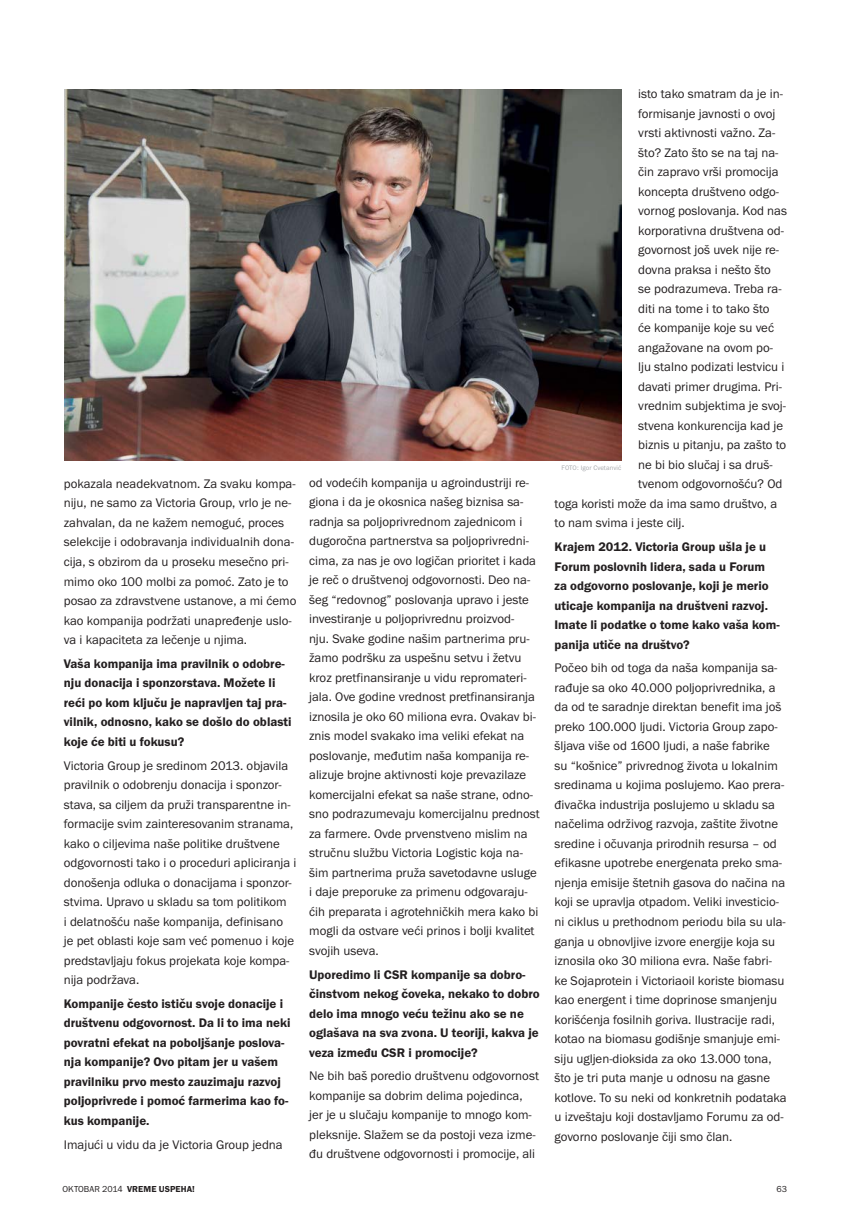
<style>
.page{position:relative;width:851px;height:1212px;background:#fff}
.page>*{position:absolute;margin:0;border:0;box-sizing:border-box;transform-origin:0 0}
.t1{font:12.9px/19.5px "Franklin Got Itc TOT Boo";color:#231f20}
.t2{font:12.9px/19.5px "Franklin Got Itc TOT Dem";color:#231f20}
.t3{font:9px "Franklin Got Itc TOT Dem";letter-spacing:.01em;color:#231f20}
.t4{font:9px "Franklin Got Itc TOT Boo";color:#231f20}
.t5{font:6.75px "Franklin Got Itc TOT Boo";letter-spacing:.01em;color:#a7a9ac}
.s1{font-family:"Franklin Got Itc TOT Boo"}
</style>
<div class="page">
<img style="left:64px;top:90px;width:557px;height:371px">
<p class="t1" style="left:64px;top:475px;width:234px">pokazala neadekvatnom. Za svaku kompa&shy;niju, ne samo za Victoria Group, vrlo je ne&shy;zahvalan, da ne kažem nemoguć, proces selekcije i odobravanja individualnih dona&shy;cija, s obzirom da u proseku mesečno pri&shy;mimo oko 100 molbi za pomoć. Zato je to posao za zdravstvene ustanove, a mi ćemo kao kompanija podržati unapređenje uslo&shy;va i kapaciteta za lečenje u njima.</p>
<p class="t2" style="left:64px;top:655px;width:229px">Vaša kompanija ima pravilnik o odobre&shy;nju donacija i sponzorstava. Možete li reći po kom ključu je napravljen taj pra&shy;vilnik, odnosno, kako se došlo do oblasti koje će biti u fokusu?</p>
<p class="t1" style="left:64px;top:756px;width:234px">Victoria Group je sredinom 2013. objavila pravilnik o odobrenju donacija i sponzor&shy;stava, sa ciljem da pruži transparentne in&shy;formacije svim zainteresovanim stranama, kako o ciljevima naše politike društvene odgovornosti tako i o proceduri apliciranja i donošenja odluka o donacijama i sponzor&shy;stvima. Upravo u skladu sa tom politikom<br>i delatnošću naše kompanija, definisano<br>je pet oblasti koje sam već pomenuo i koje predstavljaju fokus projekata koje kompa&shy;nija podržava.</p>
<p class="t2" style="left:64px;top:995px;width:228px">Kompanije često ističu svoje donacije i društvenu odgovornost. Da li to ima neki povratni efekat na poboljšanje poslova&shy;nja kompanije? Ovo pitam jer u vašem pravilniku prvo mesto zauzimaju razvoj poljoprivrede i pomoć farmerima kao fo&shy;kus kompanije.</p>
<p class="t1" style="left:64px;top:1135px;width:220px">Imajući u vidu da je Victoria Group jedna</p>
<p class="t1" style="left:309px;top:473px;width:232px">od vodećih kompanija u agroindustriji re&shy;giona i da je okosnica našeg biznisa sa&shy;radnja sa poljoprivrednom zajednicom i dugoročna partnerstva sa poljoprivredni&shy;cima, za nas je ovo logičan prioritet i kada je reč o društvenoj odgovornosti. Deo na&shy;šeg “redovnog” poslovanja upravo i jeste investiranje u poljoprivrednu proizvod-<br>nju. Svake godine našim partnerima pru&shy;žamo podršku za uspešnu setvu i žetvu kroz pretfinansiranje u vidu repromateri&shy;jala. Ove godine vrednost pretfinansiranja iznosila je oko 60 miliona evra. Ovakav bi&shy;znis model svakako ima veliki efekat na poslovanje, međutim naša kompanija re&shy;alizuje brojne aktivnosti koje prevazilaze komercijalni efekat sa naše strane, odno&shy;sno podrazumevaju komercijalnu prednost za farmere. Ovde prvenstveno mislim na stručnu službu Victoria Logistic koja na&shy;šim partnerima pruža savetodavne usluge i daje preporuke za primenu odgovaraju&shy;ćih preparata i agrotehničkih mera kako bi mogli da ostvare veći prinos i bolji kvalitet svojih useva.</p>
<p class="t2" style="left:309px;top:966px;width:232px">Uporedimo li CSR kompanije sa dobro&shy;činstvom nekog čoveka, nekako to dobro delo ima mnogo veću težinu ako se ne oglašava na sva zvona. U teoriji, kakva je veza između CSR i promocije?</p>
<p class="t1" style="left:309px;top:1067px;width:231px">Ne bih baš poredio društvenu odgovornost kompanije sa dobrim delima pojedinca, jer je u slučaju kompanije to mnogo kom&shy;pleksnije. Slažem se da postoji veza izme&shy;đu društvene odgovornosti i promocije, ali</p>
<p class="t1" style="left:638px;top:85px;width:146px">isto tako smatram da je in-</p>
<p class="t1" style="left:638px;top:104px;width:139px">formisanje javnosti o ovoj</p>
<p class="t1" style="left:638px;top:124px;width:138px">vrsti aktivnosti važno. Za-</p>
<p class="t1" style="left:638px;top:143px;width:142px">što? Zato što se na taj na-</p>
<p class="t1" style="left:638px;top:163px;width:142px">čin zapravo vrši promocija</p>
<p class="t1" style="left:638px;top:182px;width:142px">koncepta društveno odgo-</p>
<p class="t1" style="left:638px;top:202px;width:150px">vornog poslovanja. Kod nas</p>
<p class="t1" style="left:638px;top:221px;width:147px">korporativna društvena od-</p>
<p class="t1" style="left:638px;top:241px;width:142px">govornost još uvek nije re-</p>
<p class="t1" style="left:638px;top:260px;width:134px">dovna praksa i nešto što</p>
<p class="t1" style="left:638px;top:280px;width:145px">se podrazumeva. Treba ra-</p>
<p class="t1" style="left:638px;top:299px;width:133px">diti na tome i to tako što</p>
<p class="t1" style="left:638px;top:319px;width:137px">će kompanije koje su već</p>
<p class="t1" style="left:638px;top:338px;width:136px">angažovane na ovom po-</p>
<p class="t1" style="left:638px;top:358px;width:148px">lju stalno podizati lestvicu i</p>
<p class="t1" style="left:638px;top:377px;width:145px">davati primer drugima. Pri-</p>
<p class="t1" style="left:638px;top:397px;width:149px">vrednim subjektima je svoj-</p>
<p class="t1" style="left:638px;top:416px;width:146px">stvena konkurencija kad je</p>
<p class="t1" style="left:638px;top:436px;width:149px">biznis u pitanju, pa zašto to</p>
<p class="t1" style="left:638px;top:455px;width:136px">ne bi bio slučaj i sa druš-</p>
<p class="t1" style="left:638px;top:475px;width:146px">tvenom odgovornošću? Od</p>
<p class="t1" style="left:554px;top:494px;width:224px">toga koristi može da ima samo društvo, a</p>
<p class="t1" style="left:554px;top:514px;width:131px">to nam svima i jeste cilj.</p>
<p class="t2" style="left:554px;top:538px;width:227px">Krajem 2012. Victoria Group ušla je u Forum poslovnih lidera, sada u Forum za odgovorno poslovanje, koji je merio uticaje kompanija na društveni razvoj.<br>Imate li podatke o tome kako vaša kom&shy;panija utiče na društvo?</p>
<p class="t1" style="left:554px;top:659px;width:234px">Počeo bih od toga da naša kompanija sa&shy;rađuje sa oko 40.000 poljoprivrednika, a da od te saradnje direktan benefit ima još preko 100.000 ljudi. Victoria Group zapo&shy;šljava više od 1600 ljudi, a naše fabrike<br>su “košnice” privrednog života u lokalnim sredinama u kojima poslujemo. Kao prera&shy;đivačka industrija poslujemo u skladu sa načelima održivog razvoja, zaštite životne sredine i očuvanja prirodnih resursa – od efikasne upotrebe energenata preko sma&shy;njenja emisije štetnih gasova do načina na koji se upravlja otpadom. Veliki investicio&shy;ni ciklus u prethodnom periodu bila su ula&shy;ganja u obnovljive izvore energije koja su iznosila oko 30 miliona evra. Naše fabri&shy;ke Sojaprotein i Victoriaoil koriste biomasu kao energent i time doprinose smanjenju korišćenja fosilnih goriva. Ilustracije radi, kotao na biomasu godišnje smanjuje emi&shy;siju ugljen-dioksida za oko 13.000 tona, što je tri puta manje u odnosu na gasne kotlove. To su neki od konkretnih podataka u izveštaju koji dostavljamo Forumu za od&shy;govorno poslovanje čiji smo član.</p>
<p class="t5" style="left:561px;top:465px;width:61px">FOTO: Igor Cvetanvić</p>
<p class="t3" style="left:62px;top:1186px;width:134px"><span class="s1">OKTOBAR 2014</span> VREME USPEHA!</p>
<p class="t4" style="left:776px;top:1186px;width:12px">63</p>
</div>
